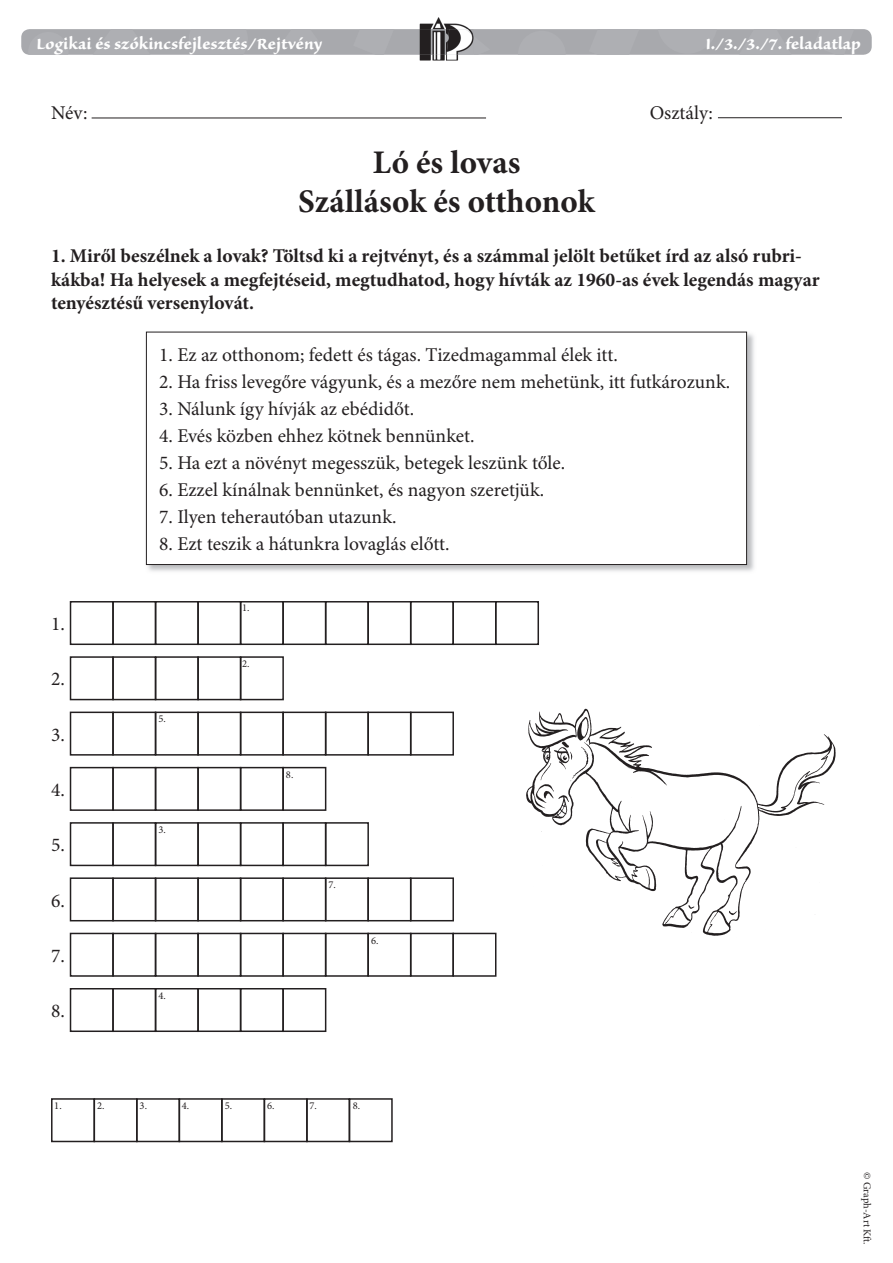
<style>
.page{position:relative;width:893px;height:1263px;background:#fff}
.page>*{position:absolute;margin:0;border:0;box-sizing:border-box;transform-origin:0 0}
.t1{font:700 33px/39.6px "Minion Pro";color:#231f20;text-align:center}
.t2{font:19.5px "Minion Pro";color:#231f20}
.t3{font:700 19.5px/23.4px "Minion Pro";color:#231f20}
.t4{font:19.5px "Sanvito Pro Bold Capt";color:#fff}
.t5{font:10.5px "Minion Pro";letter-spacing:-.005em;color:#231f20}
</style>
<div class="page">
<div style="left:21px;top:29px;width:851px;height:26px;background:#a8a9ad;border-radius:9px"></div>
<svg style="left:473px;top:35px;width:17px;height:20px"></svg>
<svg style="left:353px;top:54px;width:41px;height:1px"></svg>
<svg style="left:589px;top:54px;width:50px;height:1px"></svg>
<svg style="left:813px;top:54px;width:41px;height:1px"></svg>
<img style="left:419px;top:17px;width:51px;height:44px">
<img style="left:419px;top:29px;width:28px;height:26px">
<img style="left:447px;top:29px;width:26px;height:26px">
<hr style="left:92px;top:118px;width:394px;height:1px;background:#231f20">
<hr style="left:718px;top:117px;width:124px;height:1px;background:#231f20">
<img style="left:145px;top:331px;width:609px;height:241px">
<div style="left:146px;top:332px;width:601px;height:232px;background:#fff"></div>
<div style="left:146px;top:332px;width:601px;height:233px;border:1px solid #231f20"></div>
<div style="left:70px;top:601px;width:44px;height:44px;border:2px solid #231f20"></div>
<div style="left:112px;top:601px;width:44px;height:44px;border:2px solid #231f20"></div>
<div style="left:155px;top:601px;width:44px;height:44px;border:2px solid #231f20"></div>
<div style="left:197px;top:601px;width:44px;height:44px;border:2px solid #231f20"></div>
<div style="left:240px;top:601px;width:44px;height:44px;border:2px solid #231f20"></div>
<div style="left:282px;top:601px;width:44px;height:44px;border:2px solid #231f20"></div>
<div style="left:325px;top:601px;width:44px;height:44px;border:2px solid #231f20"></div>
<div style="left:367px;top:601px;width:44px;height:44px;border:2px solid #231f20"></div>
<div style="left:410px;top:601px;width:44px;height:44px;border:2px solid #231f20"></div>
<div style="left:452px;top:601px;width:44px;height:44px;border:2px solid #231f20"></div>
<div style="left:495px;top:601px;width:44px;height:44px;border:2px solid #231f20"></div>
<div style="left:70px;top:656px;width:44px;height:44px;border:2px solid #231f20"></div>
<div style="left:112px;top:656px;width:44px;height:44px;border:2px solid #231f20"></div>
<div style="left:155px;top:656px;width:44px;height:44px;border:2px solid #231f20"></div>
<div style="left:197px;top:656px;width:44px;height:44px;border:2px solid #231f20"></div>
<div style="left:240px;top:656px;width:44px;height:44px;border:2px solid #231f20"></div>
<div style="left:70px;top:711px;width:44px;height:45px;border:2px solid #231f20"></div>
<div style="left:112px;top:711px;width:44px;height:45px;border:2px solid #231f20"></div>
<div style="left:155px;top:711px;width:44px;height:45px;border:2px solid #231f20"></div>
<div style="left:197px;top:711px;width:44px;height:45px;border:2px solid #231f20"></div>
<div style="left:240px;top:711px;width:44px;height:45px;border:2px solid #231f20"></div>
<div style="left:282px;top:711px;width:44px;height:45px;border:2px solid #231f20"></div>
<div style="left:325px;top:711px;width:44px;height:45px;border:2px solid #231f20"></div>
<div style="left:367px;top:711px;width:44px;height:45px;border:2px solid #231f20"></div>
<div style="left:410px;top:711px;width:44px;height:45px;border:2px solid #231f20"></div>
<div style="left:70px;top:767px;width:44px;height:44px;border:2px solid #231f20"></div>
<div style="left:112px;top:767px;width:44px;height:44px;border:2px solid #231f20"></div>
<div style="left:155px;top:767px;width:44px;height:44px;border:2px solid #231f20"></div>
<div style="left:197px;top:767px;width:44px;height:44px;border:2px solid #231f20"></div>
<div style="left:240px;top:767px;width:44px;height:44px;border:2px solid #231f20"></div>
<div style="left:282px;top:767px;width:44px;height:44px;border:2px solid #231f20"></div>
<div style="left:70px;top:822px;width:44px;height:44px;border:2px solid #231f20"></div>
<div style="left:112px;top:822px;width:44px;height:44px;border:2px solid #231f20"></div>
<div style="left:155px;top:822px;width:44px;height:44px;border:2px solid #231f20"></div>
<div style="left:197px;top:822px;width:44px;height:44px;border:2px solid #231f20"></div>
<div style="left:240px;top:822px;width:44px;height:44px;border:2px solid #231f20"></div>
<div style="left:282px;top:822px;width:44px;height:44px;border:2px solid #231f20"></div>
<div style="left:325px;top:822px;width:44px;height:44px;border:2px solid #231f20"></div>
<div style="left:70px;top:877px;width:44px;height:44px;border:2px solid #231f20"></div>
<div style="left:112px;top:877px;width:44px;height:44px;border:2px solid #231f20"></div>
<div style="left:155px;top:877px;width:44px;height:44px;border:2px solid #231f20"></div>
<div style="left:197px;top:877px;width:44px;height:44px;border:2px solid #231f20"></div>
<div style="left:240px;top:877px;width:44px;height:44px;border:2px solid #231f20"></div>
<div style="left:282px;top:877px;width:44px;height:44px;border:2px solid #231f20"></div>
<div style="left:325px;top:877px;width:44px;height:44px;border:2px solid #231f20"></div>
<div style="left:367px;top:877px;width:44px;height:44px;border:2px solid #231f20"></div>
<div style="left:410px;top:877px;width:44px;height:44px;border:2px solid #231f20"></div>
<div style="left:70px;top:933px;width:44px;height:44px;border:2px solid #231f20"></div>
<div style="left:112px;top:933px;width:44px;height:44px;border:2px solid #231f20"></div>
<div style="left:155px;top:933px;width:44px;height:44px;border:2px solid #231f20"></div>
<div style="left:197px;top:933px;width:44px;height:44px;border:2px solid #231f20"></div>
<div style="left:240px;top:933px;width:44px;height:44px;border:2px solid #231f20"></div>
<div style="left:282px;top:933px;width:44px;height:44px;border:2px solid #231f20"></div>
<div style="left:325px;top:933px;width:44px;height:44px;border:2px solid #231f20"></div>
<div style="left:367px;top:933px;width:44px;height:44px;border:2px solid #231f20"></div>
<div style="left:410px;top:933px;width:44px;height:44px;border:2px solid #231f20"></div>
<div style="left:452px;top:933px;width:44px;height:44px;border:2px solid #231f20"></div>
<div style="left:70px;top:988px;width:44px;height:44px;border:2px solid #231f20"></div>
<div style="left:112px;top:988px;width:44px;height:44px;border:2px solid #231f20"></div>
<div style="left:155px;top:988px;width:44px;height:44px;border:2px solid #231f20"></div>
<div style="left:197px;top:988px;width:44px;height:44px;border:2px solid #231f20"></div>
<div style="left:240px;top:988px;width:44px;height:44px;border:2px solid #231f20"></div>
<div style="left:282px;top:988px;width:44px;height:44px;border:2px solid #231f20"></div>
<div style="left:51px;top:1098px;width:44px;height:44px;border:2px solid #231f20"></div>
<div style="left:94px;top:1098px;width:44px;height:44px;border:2px solid #231f20"></div>
<div style="left:136px;top:1098px;width:44px;height:44px;border:2px solid #231f20"></div>
<div style="left:179px;top:1098px;width:44px;height:44px;border:2px solid #231f20"></div>
<div style="left:221px;top:1098px;width:44px;height:44px;border:2px solid #231f20"></div>
<div style="left:264px;top:1098px;width:44px;height:44px;border:2px solid #231f20"></div>
<div style="left:306px;top:1098px;width:44px;height:44px;border:2px solid #231f20"></div>
<div style="left:349px;top:1098px;width:44px;height:44px;border:2px solid #231f20"></div>
<img style="left:526px;top:708px;width:310px;height:228px">
<p class="t4" style="left:36px;top:32px;width:288px">Logikai és szókincsfejlesztés/Rejtvény</p>
<p class="t4" style="left:705px;top:32px;width:157px">I./3./3./7. feladatlap</p>
<p class="t2" style="left:51px;top:101px;width:38px">Név:</p>
<p class="t2" style="left:650px;top:101px;width:65px">Osztály:</p>
<h1 class="t1" style="left:298px;top:144px;width:298px">Ló és lovas<br>Szállások és otthonok</h1>
<p class="t3" style="left:51px;top:245px;width:770px">1. Miről beszélnek a lovak? Töltsd ki a rejtvényt, és a számmal jelölt betűket írd az alsó rubri&shy;kákba! Ha helyesek a megfejtéseid, megtudhatod, hogy hívták az 1960-as évek legendás magyar tenyésztésű versenylovát.</p>
<p class="t2" style="left:159px;top:343px;width:460px">1. Ez az otthonom; fedett és tágas. Tizedmagammal élek itt.</p>
<p class="t2" style="left:159px;top:370px;width:573px">2. Ha friss levegőre vágyunk, és a mezőre nem mehetünk, itt futkározunk.</p>
<p class="t2" style="left:159px;top:397px;width:257px">3. Nálunk így hívják az ebédidőt.</p>
<p class="t2" style="left:159px;top:424px;width:317px">4. Evés közben ehhez kötnek bennünket.</p>
<p class="t2" style="left:159px;top:451px;width:408px">5. Ha ezt a növényt megesszük, betegek leszünk tőle.</p>
<p class="t2" style="left:159px;top:478px;width:387px">6. Ezzel kínálnak bennünket, és nagyon szeretjük.</p>
<p class="t2" style="left:159px;top:505px;width:239px">7. Ilyen teherautóban utazunk.</p>
<p class="t2" style="left:159px;top:532px;width:292px">8. Ezt teszik a hátunkra lovaglás előtt.</p>
<p class="t2" style="left:51px;top:612px;width:15px">1.</p>
<p class="t2" style="left:51px;top:667px;width:15px">2.</p>
<p class="t2" style="left:51px;top:723px;width:15px">3.</p>
<p class="t2" style="left:51px;top:778px;width:15px">4.</p>
<p class="t2" style="left:51px;top:833px;width:15px">5.</p>
<p class="t2" style="left:51px;top:889px;width:15px">6.</p>
<p class="t2" style="left:51px;top:944px;width:15px">7.</p>
<p class="t2" style="left:51px;top:999px;width:15px">8.</p>
<p class="t5" style="left:158px;top:712px;width:9px">5.</p>
<p class="t5" style="left:158px;top:824px;width:9px">3.</p>
<p class="t5" style="left:158px;top:989px;width:9px">4.</p>
<p class="t5" style="left:242px;top:602px;width:9px">1.</p>
<p class="t5" style="left:242px;top:658px;width:9px">2.</p>
<p class="t5" style="left:286px;top:768px;width:9px">8.</p>
<p class="t5" style="left:328px;top:878px;width:9px">7.</p>
<p class="t5" style="left:371px;top:934px;width:9px">6.</p>
<p class="t5" style="left:54px;top:1099px;width:9px">1.</p>
<p class="t5" style="left:97px;top:1099px;width:9px">2.</p>
<p class="t5" style="left:140px;top:1099px;width:9px">3.</p>
<p class="t5" style="left:182px;top:1099px;width:9px">4.</p>
<p class="t5" style="left:225px;top:1099px;width:9px">5.</p>
<p class="t5" style="left:267px;top:1099px;width:9px">6.</p>
<p class="t5" style="left:309px;top:1099px;width:9px">7.</p>
<p class="t5" style="left:353px;top:1099px;width:9px">8.</p>
<p class="t5" style="left:873px;top:1172px;width:74px;rotate:90deg">© Graph-Art Kft.</p>
</div>
